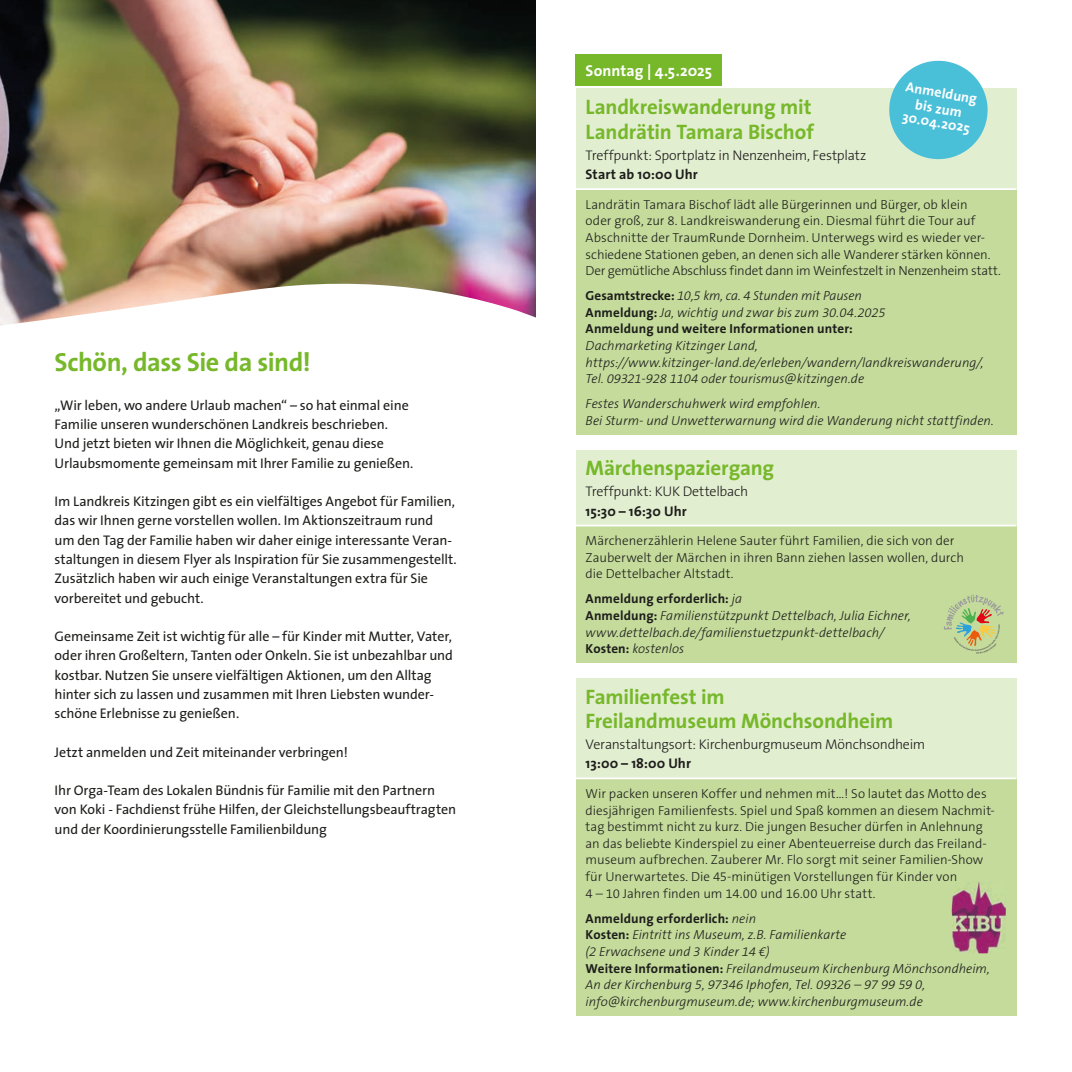
<style>
.page{position:relative;width:1072px;height:1072px;background:#fff}
.page>*{position:absolute;margin:0;border:0;box-sizing:border-box;transform-origin:0 0}
.t1{font:700 26.25px "The Sans";letter-spacing:-.02em;color:#76b82a}
.t2{font:700 21px/24.5px "The Sans";letter-spacing:-.01em;color:#76b82a}
.t3{font:700 15.75px "The Sans";color:#fff}
.t4{font:14px/19.2px "The Sans";letter-spacing:-.005em;color:#1d1d1b}
.t5{font:300 14px "The Sans B3";letter-spacing:-.02em;color:#1d1d1b}
.t6{font:700 14px "The Sans";letter-spacing:.01em;color:#1d1d1b}
.t7{font:700 14px/15.8px "The Sans";color:#fff;text-align:center}
.t8{font:300 13.12px/16.6px "The Sans B3";color:#1d1d1b}
.t9{font:italic 300 13.12px/16.6px "The Sans B3";color:#1d1d1b}
.t10{font:700 13.12px "The Sans";letter-spacing:.01em;color:#1d1d1b}
.s1{font-family:"The Sans";font-weight:700;font-style:normal}
.s2{font-family:"The Sans B3";font-weight:300;font-style:italic}
</style>
<div class="page">
<div style="left:575px;top:55px;width:147px;height:31px;background:#76b82a"></div>
<div style="left:575px;top:89px;width:441px;height:100px;background:#e2eed0"></div>
<div style="left:575px;top:189px;width:441px;height:246px;background:#c4db9b"></div>
<hr style="left:575px;top:188px;width:441px;height:2px;background:#fff">
<div style="left:575px;top:449px;width:441px;height:76px;background:#e2eed0"></div>
<div style="left:575px;top:525px;width:441px;height:138px;background:#c4db9b"></div>
<hr style="left:575px;top:524px;width:441px;height:2px;background:#fff">
<div style="left:575px;top:678px;width:441px;height:100px;background:#e2eed0"></div>
<div style="left:575px;top:778px;width:441px;height:237px;background:#c4db9b"></div>
<hr style="left:575px;top:777px;width:441px;height:2px;background:#fff">
<img style="left:0;top:0;width:536px;height:283px">
<svg style="left:0;top:283px;width:536px;height:43px"></svg>
<svg style="left:885px;top:60px;width:106px;height:100px"></svg>
<img style="left:951px;top:882px;width:54px;height:71px">
<svg style="left:951px;top:882px;width:6px;height:2px"></svg>
<svg style="left:944px;top:594px;width:59px;height:59px"></svg>
<h1 class="t1" style="left:55px;top:340px;width:258px">Schön, dass Sie da sind!</h1>
<p class="t4" style="left:55px;top:395px;width:360px">„Wir leben, wo andere Urlaub machen“ – so hat einmal eine Familie unseren wunderschönen Landkreis beschrieben.<br>Und jetzt bieten wir Ihnen die Möglichkeit, genau diese Urlaubsmomente gemeinsam mit Ihrer Familie zu genießen.</p>
<p class="t4" style="left:55px;top:491px;width:404px">Im Landkreis Kitzingen gibt es ein vielfältiges Angebot für Familien, das wir Ihnen gerne vorstellen wollen. Im Aktionszeitraum rund um den Tag der Familie haben wir daher einige interessante Veran&shy;staltungen in diesem Flyer als Inspiration für Sie zusammengestellt.<br>Zusätzlich haben wir auch einige Veranstaltungen extra für Sie vorbereitet und gebucht.</p>
<p class="t4" style="left:55px;top:626px;width:400px">Gemeinsame Zeit ist wichtig für alle – für Kinder mit Mutter, Vater, oder ihren Großeltern, Tanten oder Onkeln. Sie ist unbezahlbar und kostbar. Nutzen Sie unsere vielfältigen Aktionen, um den Alltag hinter sich zu lassen und zusammen mit Ihren Liebsten wunder&shy;schöne Erlebnisse zu genießen.</p>
<p class="t4" style="left:55px;top:741px;width:295px">Jetzt anmelden und Zeit miteinander verbringen!</p>
<p class="t4" style="left:55px;top:780px;width:403px">Ihr Orga-Team des Lokalen Bündnis für Familie mit den Partnern von Koki - Fachdienst frühe Hilfen, der Gleichstellungsbeauftragten und der Koordinierungsstelle Familienbildung</p>
<p class="t3" style="left:585px;top:58px;width:128px">Sonntag | 4.5.2025</p>
<h2 class="t2" style="left:585px;top:94px;width:230px">Landkreiswanderung mit<br>Landrätin Tamara Bischof</h2>
<p class="t5" style="left:585px;top:148px;width:282px">Treffpunkt: Sportplatz in Nenzenheim, Festplatz</p>
<p class="t6" style="left:585px;top:163px;width:114px">Start ab 10:00 Uhr</p>
<p class="t8" style="left:585px;top:196px;width:417px">Landrätin Tamara Bischof lädt alle Bürgerinnen und Bürger, ob klein<br>oder groß, zur 8. Landkreiswanderung ein. Diesmal führt die Tour auf Abschnitte der TraumRunde Dornheim. Unterwegs wird es wieder ver&shy;schiedene Stationen geben, an denen sich alle Wanderer stärken können.<br>Der gemütliche Abschluss findet dann im Weinfestzelt in Nenzenheim statt.</p>
<p class="t9" style="left:585px;top:288px;width:301px"><span class="s1">Gesamtstrecke:</span> 10,5 km, ca. 4 Stunden mit Pausen<br><span class="s1">Anmeldung:</span> Ja, wichtig und zwar bis zum 30.04.2025</p>
<p class="t10" style="left:585px;top:318px;width:269px">Anmeldung und weitere Informationen unter:</p>
<p class="t9" style="left:585px;top:338px;width:399px">Dachmarketing Kitzinger Land, https://www.kitzinger-land.de/erleben/wandern/landkreiswanderung/,<br>Tel. 09321-928 1104 oder tourismus@kitzingen.de</p>
<p class="t9" style="left:585px;top:396px;width:410px">Festes Wanderschuhwerk wird empfohlen.<br>Bei Sturm- und Unwetterwarnung wird die Wanderung nicht stattfinden.</p>
<h2 class="t2" style="left:585px;top:455px;width:190px">Märchenspaziergang</h2>
<p class="t5" style="left:585px;top:484px;width:164px">Treffpunkt: KUK Dettelbach</p>
<p class="t6" style="left:585px;top:499px;width:103px">15:30 – 16:30 Uhr</p>
<p class="t8" style="left:585px;top:533px;width:380px">Märchenerzählerin Helene Sauter führt Familien, die sich von der<br>Zauberwelt der Märchen in ihren Bann ziehen lassen wollen, durch die Dettelbacher Altstadt.</p>
<p class="t10" style="left:585px;top:588px;width:158px">Anmeldung erforderlich: <span class="s2">ja</span></p>
<p class="t9" style="left:585px;top:607px;width:327px"><span class="s1">Anmeldung:</span> Familienstützpunkt Dettelbach, Julia Eichner, www.dettelbach.de/familienstuetzpunkt-dettelbach/<br><span class="s1">Kosten:</span> kostenlos</p>
<h2 class="t2" style="left:585px;top:683px;width:309px">Familienfest im<br>Freilandmuseum Mönchsondheim</h2>
<p class="t5" style="left:585px;top:737px;width:341px">Veranstaltungsort: Kirchenburgmuseum Mönchsondheim</p>
<p class="t6" style="left:585px;top:752px;width:107px">13:00 – 18:00 Uhr</p>
<p class="t8" style="left:585px;top:785px;width:411px">Wir packen unseren Koffer und nehmen mit…! So lautet das Motto des diesjährigen Familienfests. Spiel und Spaß kommen an diesem Nachmit&shy;tag bestimmt nicht zu kurz. Die jungen Besucher dürfen in Anlehnung an das beliebte Kinderspiel zu einer Abenteuerreise durch das Freiland&shy;museum aufbrechen. Zauberer Mr. Flo sorgt mit seiner Familien-Show für Unerwartetes. Die 45-minütigen Vorstellungen für Kinder von<br>4 – 10 Jahren finden um 14.00 und 16.00 Uhr statt.</p>
<p class="t10" style="left:585px;top:907px;width:172px">Anmeldung erforderlich: <span class="s2">nein</span></p>
<p class="t9" style="left:585px;top:927px;width:406px"><span class="s1">Kosten:</span> Eintritt ins Museum, z.B. Familienkarte<br>(2 Erwachsene und 3 Kinder 14 €)<br><span class="s1">Weitere Informationen:</span> Freilandmuseum Kirchenburg Mönchsondheim, An der Kirchenburg 5, 97346 Iphofen, Tel. 09326 – 97 99 59 0, info@kirchenburgmuseum.de; www.kirchenburgmuseum.de</p>
<p class="t7" style="left:907px;top:78px;width:74px;rotate:10deg">Anmeldung bis zum</p>
<p class="t7" style="left:904px;top:108px;width:70px;rotate:10deg">30.04.2025</p>
</div>
